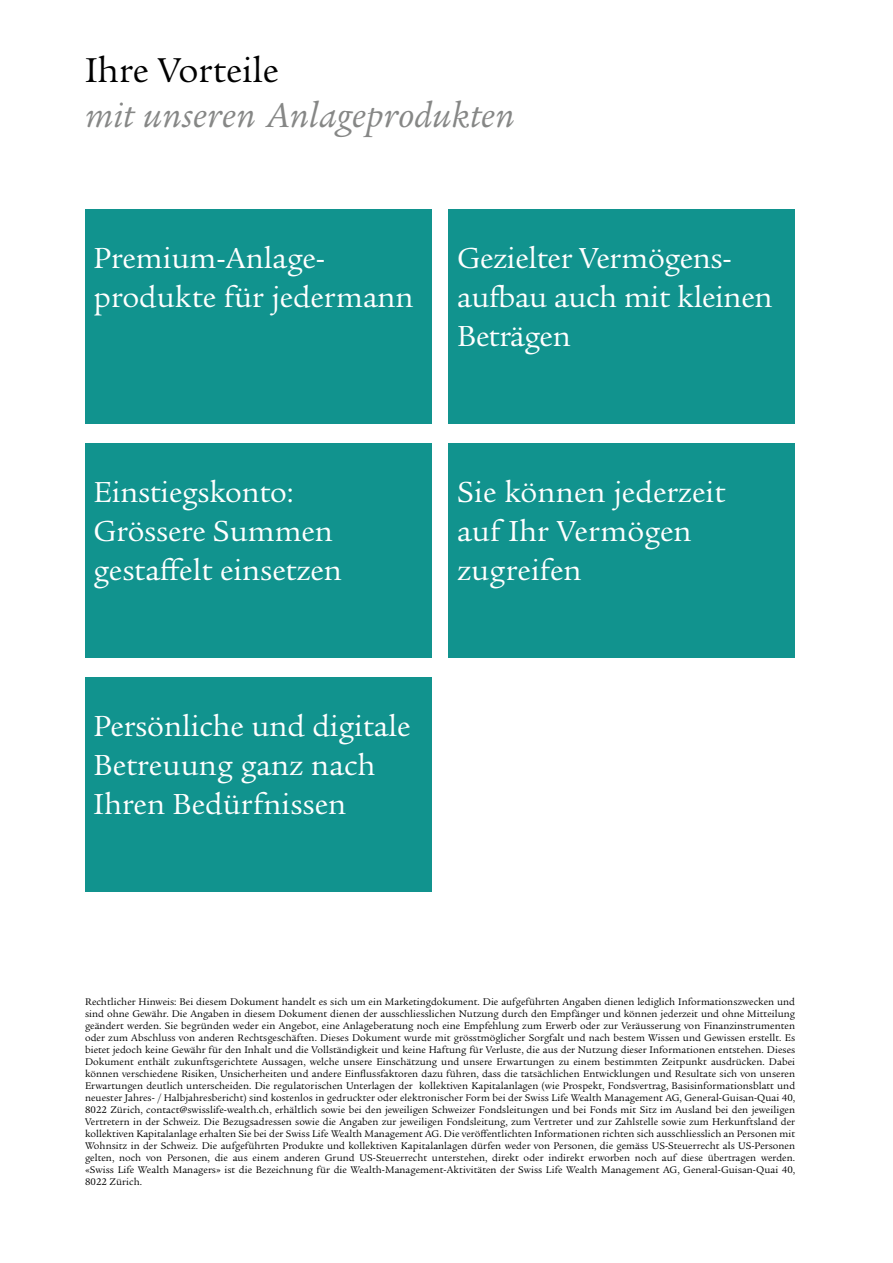
<style>
.page{position:relative;width:893px;height:1263px;background:#fff}
.page>*{position:absolute;margin:0;border:0;box-sizing:border-box;transform-origin:0 0}
.t1{font:italic 37.5px "Legacy Serif ITC Pro";letter-spacing:.01em;color:#868786}
.t2{font:37.5px "Legacy Serif ITC Pro";color:#000}
.t3{font:31.5px/39px "Legacy Serif ITC Pro";color:#fff}
.t4{font:10.5px/12px "Legacy Serif ITC Pro";letter-spacing:.005em;color:#000;text-align:justify}
</style>
<div class="page">
<div style="left:85px;top:444px;width:347px;height:214px;background:#11938e"></div>
<div style="left:85px;top:210px;width:347px;height:214px;background:#11938e"></div>
<div style="left:449px;top:210px;width:346px;height:214px;background:#11938e"></div>
<div style="left:449px;top:444px;width:346px;height:214px;background:#11938e"></div>
<div style="left:85px;top:678px;width:347px;height:214px;background:#11938e"></div>
<h1 class="t2" style="left:85px;top:47px;width:195px">Ihre Vorteile</h1>
<h1 class="t1" style="left:85px;top:92px;width:431px">mit unseren Anlageprodukten</h1>
<h2 class="t3" style="left:94px;top:238px;width:322px">Premium-Anlage&shy;produkte für jedermann</h2>
<h2 class="t3" style="left:457px;top:238px;width:317px">Gezielter Vermögens&shy;aufbau auch mit kleinen<br>Beträgen</h2>
<h2 class="t3" style="left:94px;top:472px;width:250px">Einstiegskonto:<br>Grössere Summen gestaffelt einsetzen</h2>
<h2 class="t3" style="left:457px;top:472px;width:270px">Sie können jederzeit auf Ihr Vermögen zugreifen</h2>
<h2 class="t3" style="left:94px;top:706px;width:318px">Persönliche und digitale<br>Betreuung ganz nach<br>Ihren Bedürfnissen</h2>
<p class="t4" style="left:85px;top:995px;width:712px">Rechtlicher Hinweis: Bei diesem Dokument handelt es sich um ein Marketingdokument. Die aufgeführten Angaben dienen lediglich Informationszwecken und sind ohne Gewähr. Die Angaben in diesem Dokument dienen der ausschliesslichen Nutzung durch den Empfänger und können jederzeit und ohne Mitteilung geändert werden. Sie begründen weder ein Angebot, eine Anlageberatung noch eine Empfehlung zum Erwerb oder zur Veräusserung von Finanzinstrumenten oder zum Abschluss von anderen Rechtsgeschäften. Dieses Dokument wurde mit grösstmöglicher Sorgfalt und nach bestem Wissen und Gewissen erstellt. Es bietet jedoch keine Gewähr für den Inhalt und die Vollständigkeit und keine Haftung für Verluste, die aus der Nutzung dieser Informationen entstehen. Dieses Dokument enthält zukunftsgerichtete Aussagen, welche unsere Einschätzung und unsere Erwartungen zu einem bestimmten Zeitpunkt ausdrücken. Dabei können verschiedene Risiken, Unsicherheiten und andere Einflussfaktoren dazu führen, dass die tatsächlichen Entwicklungen und Resultate sich von unseren Erwartungen deutlich unterscheiden. Die regulatorischen Unterlagen der kollektiven Kapitalanlagen (wie Prospekt, Fondsvertrag, Basisinformationsblatt und neuester Jahres- / Halbjahresbericht) sind kostenlos in gedruckter oder elektronischer Form bei der Swiss Life Wealth Management AG, General-Guisan-Quai 40, 8022 Zürich, contact@swisslife-wealth.ch, erhältlich sowie bei den jeweiligen Schweizer Fondsleitungen und bei Fonds mit Sitz im Ausland bei den jeweiligen Vertretern in der Schweiz. Die Bezugsadressen sowie die Angaben zur jeweiligen Fondsleitung, zum Vertreter und zur Zahlstelle sowie zum Herkunftsland der kollektiven Kapitalanlage erhalten Sie bei der Swiss Life Wealth Management AG. Die veröffentlichten Informationen richten sich ausschliesslich an Personen mit Wohnsitz in der Schweiz. Die aufgeführten Produkte und kollektiven Kapitalanlagen dürfen weder von Personen, die gemäss US-Steuerrecht als US-Personen gelten, noch von Personen, die aus einem anderen Grund US-Steuerrecht unterstehen, direkt oder indirekt erworben noch auf diese übertragen werden. «Swiss Life Wealth Managers» ist die Bezeichnung für die Wealth-Management-Aktivitäten der Swiss Life Wealth Management AG, General-Guisan-Quai 40, 8022 Zürich.</p>
</div>
